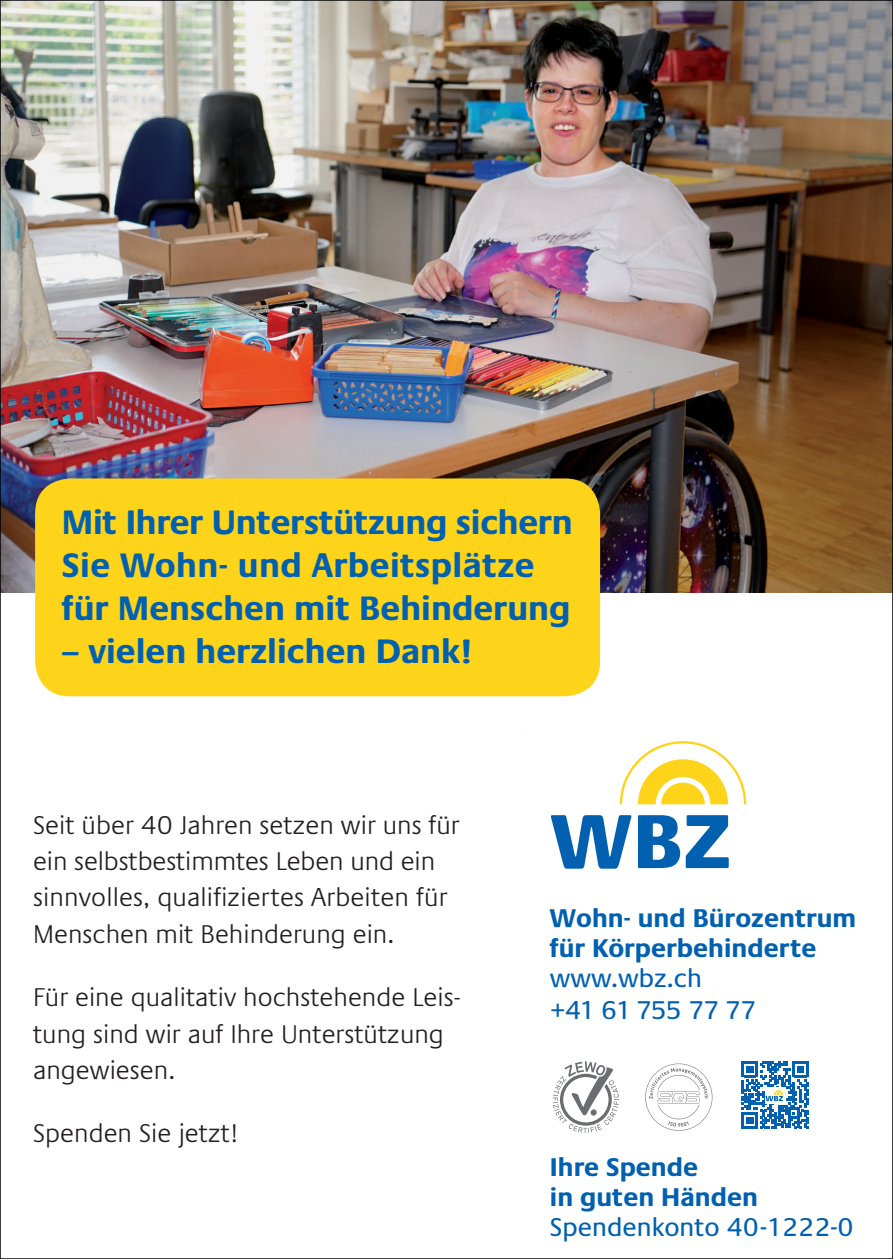
<style>
.page{position:relative;width:893px;height:1259px;background:#fff}
.page>*{position:absolute;margin:0;border:0;box-sizing:border-box;transform-origin:0 0}
.t1{font:700 34.5px/42.9px "Praxis LT Pro";color:#0161b0}
.t2{font:300 26.1px/36.6px "Praxis LT Pro";color:#231f20}
.t3{font:700 26.1px/30px "Praxis LT Pro";color:#0161b0}
.t4{font:26.1px/32.1px "Praxis LT Pro";letter-spacing:-.04em;color:#0161b0}
.t5{font:26.1px "Praxis LT Pro";color:#0161b0}
</style>
<div class="page">
<img style="left:3px;top:3px;width:887px;height:1130px">
<h1 class="t1" style="left:62px;top:501px;width:512px">Mit Ihrer Unterstützung sichern<br>Sie Wohn- und Arbeitsplätze für Menschen mit Behinderung</h1>
<h1 class="t1" style="left:62px;top:629px;width:412px">– vielen herzlichen Dank!</h1>
<p class="t2" style="left:33px;top:806px;width:428px">Seit über 40 Jahren setzen wir uns für ein selbstbestimmtes Leben und ein sinnvolles, qualifiziertes Arbeiten für Menschen mit Behinderung ein.</p>
<p class="t2" style="left:33px;top:979px;width:429px">Für eine qualitativ hochstehende Leis&shy;tung sind wir auf Ihre Unterstützung angewiesen.</p>
<p class="t2" style="left:33px;top:1115px;width:207px">Spenden Sie jetzt!</p>
<p class="t3" style="left:550px;top:903px;width:308px">Wohn- und Bürozentrum für Körperbehinderte</p>
<p class="t4" style="left:550px;top:962px;width:208px">www.wbz.ch<br>+41 61 755 77 77</p>
<p class="t3" style="left:550px;top:1152px;width:210px">Ihre Spende<br>in guten Händen</p>
<p class="t5" style="left:550px;top:1212px;width:305px">Spendenkonto 40-1222-0</p>
</div>
